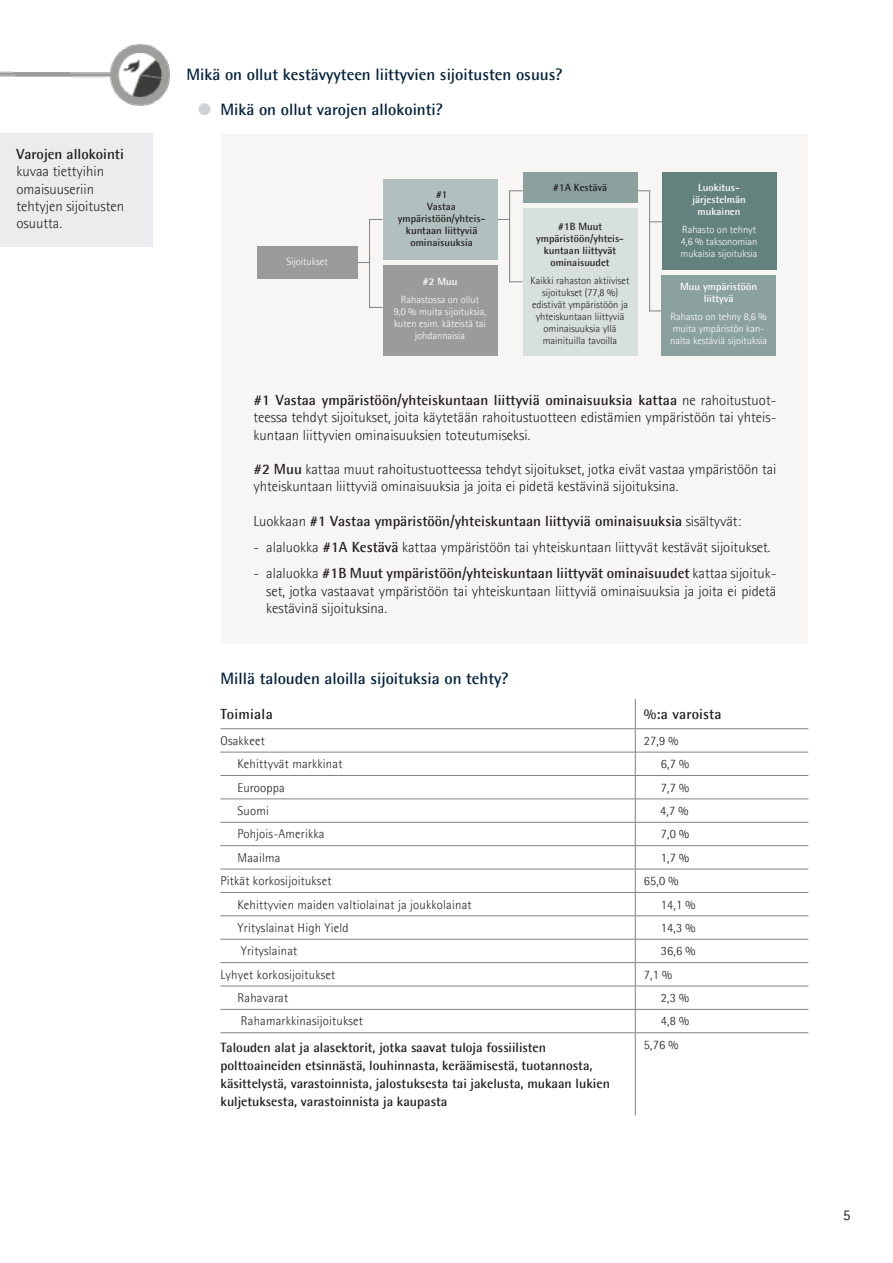
<style>
.page{position:relative;width:893px;height:1263px;background:#fff}
.page>*{position:absolute;margin:0;border:0;box-sizing:border-box;transform-origin:0 0}
.Leipis_ei_grid{font:700 16.5px "Agfa Rotis Semisans";color:#04223d}
.Leipis_ei_grid-2{font:300 14.7px/17.2px "Agfa Rotis Semisans";color:#231f20;text-align:justify}
.Leipis_ei_grid-3{font:700 14.7px/17.2px "Agfa Rotis Semisans";color:#231f20}
.Leipis{font:700 14.7px "Agfa Rotis Semisans";letter-spacing:.015em;color:#231f20}
.t1{font:14.7px "Agfa Rotis Sans Serif";color:#231f20}
.Leipis-2{font:700 13.5px/18px "Agfa Rotis Semisans";color:#231f20}
.Leipis-3{font:300 12.75px "Agfa Rotis Semisans";letter-spacing:.015em;color:#231f20}
.Leipis_ei_grid-4{font:300 10.5px/12px "Agfa Rotis Semisans";color:#fff}
.Leipis_ei_grid-5{font:300 10.5px/12px "Agfa Rotis Semisans";color:#231f20;text-align:center}
.Leipis_ei_grid-6{font:700 10.5px "Agfa Rotis Semisans";color:#231f20}
.Leipis_ei_grid-7{font:700 10.5px/12px "Agfa Rotis Semisans";color:#fff;text-align:center}
.s1{font-weight:300}
.s2{font-weight:700}
</style>
<div class="page">
<hr style="left:635px;top:728px;width:173px;height:1px;background:#808285">
<hr style="left:635px;top:752px;width:173px;height:1px;background:#808285">
<hr style="left:635px;top:775px;width:173px;height:1px;background:#808285">
<hr style="left:635px;top:799px;width:173px;height:1px;background:#808285">
<hr style="left:635px;top:822px;width:173px;height:1px;background:#808285">
<hr style="left:635px;top:845px;width:173px;height:1px;background:#808285">
<hr style="left:635px;top:869px;width:173px;height:1px;background:#808285">
<hr style="left:635px;top:892px;width:173px;height:1px;background:#808285">
<hr style="left:635px;top:915px;width:173px;height:1px;background:#808285">
<hr style="left:220px;top:752px;width:415px;height:1px;background:#808285">
<hr style="left:220px;top:775px;width:415px;height:1px;background:#808285">
<hr style="left:220px;top:799px;width:415px;height:1px;background:#808285">
<hr style="left:220px;top:822px;width:415px;height:1px;background:#808285">
<hr style="left:220px;top:845px;width:415px;height:1px;background:#808285">
<hr style="left:220px;top:869px;width:415px;height:1px;background:#808285">
<hr style="left:220px;top:892px;width:415px;height:1px;background:#808285">
<hr style="left:220px;top:915px;width:415px;height:1px;background:#808285">
<hr style="left:220px;top:939px;width:415px;height:1px;background:#808285">
<hr style="left:635px;top:939px;width:173px;height:1px;background:#808285">
<hr style="left:220px;top:962px;width:415px;height:1px;background:#808285">
<hr style="left:635px;top:962px;width:173px;height:1px;background:#808285">
<hr style="left:220px;top:986px;width:415px;height:1px;background:#808285">
<hr style="left:635px;top:986px;width:173px;height:1px;background:#808285">
<hr style="left:220px;top:1009px;width:415px;height:1px;background:#808285">
<hr style="left:635px;top:1009px;width:173px;height:1px;background:#808285">
<svg style="left:635px;top:699px;width:1px;height:333px"></svg>
<hr style="left:220px;top:1032px;width:415px;height:1px;background:#808285">
<hr style="left:635px;top:1032px;width:173px;height:1px;background:#808285">
<hr style="left:635px;top:1033px;width:1px;height:82px;background:#808285">
<hr style="left:220px;top:728px;width:415px;height:1px;background:#808285">
<div style="left:222px;top:134px;width:586px;height:509px;background:#f7f6f4"></div>
<div style="left:257px;top:246px;width:100px;height:33px;background:#9b9b9b"></div>
<div style="left:523px;top:208px;width:114px;height:148px;background:#d8e0de"></div>
<div style="left:383px;top:265px;width:114px;height:91px;background:#9b9b9b"></div>
<svg style="left:357px;top:262px;width:12px;height:1px"></svg>
<svg style="left:497px;top:219px;width:12px;height:1px"></svg>
<svg style="left:637px;top:190px;width:13px;height:1px"></svg>
<div style="left:383px;top:179px;width:114px;height:81px;background:#b1c0be"></div>
<hr style="left:369px;top:219px;width:1px;height:89px;background:#808285">
<hr style="left:509px;top:190px;width:1px;height:92px;background:#808285">
<hr style="left:649px;top:191px;width:1px;height:120px;background:#808285">
<svg style="left:370px;top:219px;width:13px;height:1px"></svg>
<svg style="left:509px;top:190px;width:14px;height:1px"></svg>
<svg style="left:649px;top:311px;width:12px;height:1px"></svg>
<svg style="left:650px;top:221px;width:12px;height:1px"></svg>
<svg style="left:370px;top:307px;width:13px;height:1px"></svg>
<svg style="left:510px;top:281px;width:13px;height:1px"></svg>
<div style="left:523px;top:173px;width:114px;height:30px;background:#8ba19e"></div>
<div style="left:662px;top:173px;width:114px;height:97px;background:#64827d"></div>
<div style="left:199px;top:103px;width:11px;height:12px;background:#d1d2d4;border-radius:50%"></div>
<div style="left:0;top:133px;width:152px;height:114px;background:#ececee"></div>
<img style="left:0;top:45px;width:170px;height:60px">
<div style="left:661px;top:275px;width:115px;height:81px;background:#8ba19e"></div>
<p class="Leipis_ei_grid-3" style="left:16px;top:145px;width:109px">Varojen allokointi <span class="s1">kuvaa tiettyihin</span></p>
<p class="Leipis_ei_grid-2" style="left:16px;top:180px;width:79px">omaisuuseriin</p>
<p class="Leipis_ei_grid-2" style="left:16px;top:197px;width:109px">tehtyjen sijoitusten</p>
<p class="Leipis_ei_grid-2" style="left:16px;top:214px;width:47px">osuutta.</p>
<p class="Leipis_ei_grid" style="left:186px;top:64px;width:378px">Mikä on ollut kestävyyteen liittyvien sijoitusten osuus?</p>
<p class="Leipis_ei_grid" style="left:220px;top:99px;width:224px">Mikä on ollut varojen allokointi?</p>
<p class="Leipis_ei_grid-4" style="left:286px;top:255px;width:43px">Sijoitukset</p>
<p class="Leipis_ei_grid-6" style="left:436px;top:188px;width:13px">#1</p>
<p class="Leipis_ei_grid-6" style="left:427px;top:200px;width:30px">Vastaa</p>
<p class="Leipis_ei_grid-6" style="left:398px;top:212px;width:89px">ympäristöön/yhteis-</p>
<p class="Leipis_ei_grid-6" style="left:406px;top:224px;width:73px">kuntaan liittyviä</p>
<p class="Leipis_ei_grid-6" style="left:411px;top:236px;width:64px">ominaisuuksia</p>
<p class="Leipis_ei_grid-7" style="left:423px;top:275px;width:36px">#2 Muu</p>
<p class="Leipis_ei_grid-4" style="left:394px;top:293px;width:94px;text-align:center">Rahastossa on ollut<br>9,0 % muita sijoituksia, kuten esim. käteistä tai johdannaisia</p>
<p class="Leipis_ei_grid-6" style="left:553px;top:181px;width:56px">#1A Kestävä</p>
<p class="Leipis_ei_grid-7" style="left:692px;top:182px;width:55px">Luokitus&shy;järjestelmän</p>
<p class="Leipis_ei_grid-7" style="left:698px;top:206px;width:44px">mukainen</p>
<p class="Leipis_ei_grid-4" style="left:681px;top:224px;width:78px">Rahasto on tehnyt<br>4,6 % taksonomian mukaisia sijoituksia</p>
<p class="Leipis_ei_grid-6" style="left:558px;top:220px;width:46px">#1B Muut</p>
<p class="Leipis_ei_grid-6" style="left:536px;top:232px;width:89px">ympäristöön/yhteis-</p>
<p class="Leipis_ei_grid-6" style="left:544px;top:244px;width:74px">kuntaan liittyvät</p>
<p class="Leipis_ei_grid-6" style="left:550px;top:256px;width:61px">ominaisuudet</p>
<p class="Leipis_ei_grid-5" style="left:531px;top:274px;width:100px">Kaikki rahaston aktiiviset sijoitukset (77,8 %) edistivät ympäristöön ja yhteiskuntaan liittyviä ominaisuuksia yllä mainituilla tavoilla</p>
<p class="Leipis_ei_grid-7" style="left:680px;top:280px;width:78px">Muu ympäristöön liittyvä</p>
<p class="Leipis_ei_grid-4" style="left:670px;top:310px;width:98px">Rahasto on tehny 8,6 % muita ympäristön kan&shy;nalta kestäviä sijoituksia</p>
<p class="Leipis_ei_grid-2" style="left:253px;top:391px;width:524px"><span class="s2">#1 Vastaa ympäristöön/yhteiskuntaan liittyviä ominaisuuksia kattaa</span> ne rahoitustuot&shy;teessa tehdyt sijoitukset, joita käytetään rahoitustuotteen edistämien ympäristöön tai yhteis&shy;kuntaan liittyvien ominaisuuksien toteutumiseksi.</p>
<p class="Leipis_ei_grid-2" style="left:253px;top:460px;width:525px"><span class="s2">#2 Muu</span> kattaa muut rahoitustuotteessa tehdyt sijoitukset, jotka eivät vastaa ympäristöön tai yhteiskuntaan liittyviä ominaisuuksia ja joita ei pidetä kestävinä sijoituksina.</p>
<p class="Leipis_ei_grid-3" style="left:253px;top:512px;width:489px"><span class="s1">Luokkaan</span> #1 Vastaa ympäristöön/yhteiskuntaan liittyviä ominaisuuksia <span class="s1">sisältyvät:</span></p>
<p class="Leipis_ei_grid-2" style="left:253px;top:538px;width:519px">- alaluokka <span class="s2">#1A Kestävä</span> kattaa ympäristöön tai yhteiskuntaan liittyvät kestävät sijoitukset.</p>
<p class="Leipis_ei_grid-2" style="left:266px;top:565px;width:512px;text-indent:-13px">- alaluokka <span class="s2">#1B Muut ympäristöön/yhteiskuntaan liittyvät ominaisuudet</span> kattaa sijoituk&shy;set, jotka vastaavat ympäristöön tai yhteiskuntaan liittyviä ominaisuuksia ja joita ei pidetä kestävinä sijoituksina.</p>
<p class="Leipis_ei_grid" style="left:220px;top:668px;width:290px">Millä talouden aloilla sijoituksia on tehty?</p>
<p class="Leipis" style="left:220px;top:705px;width:54px">Toimiala</p>
<p class="Leipis" style="left:644px;top:705px;width:79px">%:a varoista</p>
<p class="Leipis-3" style="left:220px;top:733px;width:46px">Osakkeet</p>
<p class="Leipis-3" style="left:644px;top:733px;width:36px">27,9 %</p>
<p class="Leipis-3" style="left:237px;top:756px;width:106px">Kehittyvät markkinat</p>
<p class="Leipis-3" style="left:661px;top:756px;width:30px">6,7 %</p>
<p class="Leipis-3" style="left:237px;top:780px;width:49px">Eurooppa</p>
<p class="Leipis-3" style="left:661px;top:780px;width:30px">7,7 %</p>
<p class="Leipis-3" style="left:237px;top:803px;width:33px">Suomi</p>
<p class="Leipis-3" style="left:660px;top:803px;width:30px">4,7 %</p>
<p class="Leipis-3" style="left:237px;top:827px;width:89px">Pohjois-Amerikka</p>
<p class="Leipis-3" style="left:661px;top:827px;width:30px">7,0 %</p>
<p class="Leipis-3" style="left:237px;top:850px;width:44px">Maailma</p>
<p class="Leipis-3" style="left:661px;top:850px;width:30px">1,7 %</p>
<p class="Leipis-3" style="left:220px;top:873px;width:112px">Pitkät korkosijoitukset</p>
<p class="Leipis-3" style="left:644px;top:873px;width:36px">65,0 %</p>
<p class="Leipis-3" style="left:237px;top:897px;width:236px">Kehittyvien maiden valtiolainat ja joukkolainat</p>
<p class="Leipis-3" style="left:661px;top:897px;width:36px">14,1 %</p>
<p class="Leipis-3" style="left:237px;top:920px;width:113px">Yrityslainat High Yield</p>
<p class="Leipis-3" style="left:661px;top:920px;width:36px">14,3 %</p>
<p class="Leipis-3" style="left:241px;top:944px;width:58px">Yrityslainat</p>
<p class="Leipis-3" style="left:661px;top:944px;width:36px">36,6 %</p>
<p class="Leipis-3" style="left:220px;top:967px;width:116px">Lyhyet korkosijoitukset</p>
<p class="Leipis-3" style="left:644px;top:967px;width:30px">7,1 %</p>
<p class="Leipis-3" style="left:237px;top:990px;width:52px">Rahavarat</p>
<p class="Leipis-3" style="left:661px;top:990px;width:30px">2,3 %</p>
<p class="Leipis-3" style="left:241px;top:1014px;width:124px">Rahamarkkinasijoitukset</p>
<p class="Leipis-3" style="left:661px;top:1014px;width:30px">4,8 %</p>
<p class="Leipis-2" style="left:220px;top:1038px;width:391px">Talouden alat ja alasektorit, jotka saavat tuloja fossiilisten polttoaineiden etsinnästä, louhinnasta, keräämisestä, tuotannosta, käsittelystä, varastoinnista, jalostuksesta tai jakelusta, mukaan lukien kuljetuksesta, varastoinnista ja kaupasta</p>
<p class="Leipis-3" style="left:644px;top:1037px;width:36px">5,76 %</p>
<p class="t1" style="left:843px;top:1207px;width:9px">5</p>
</div>
